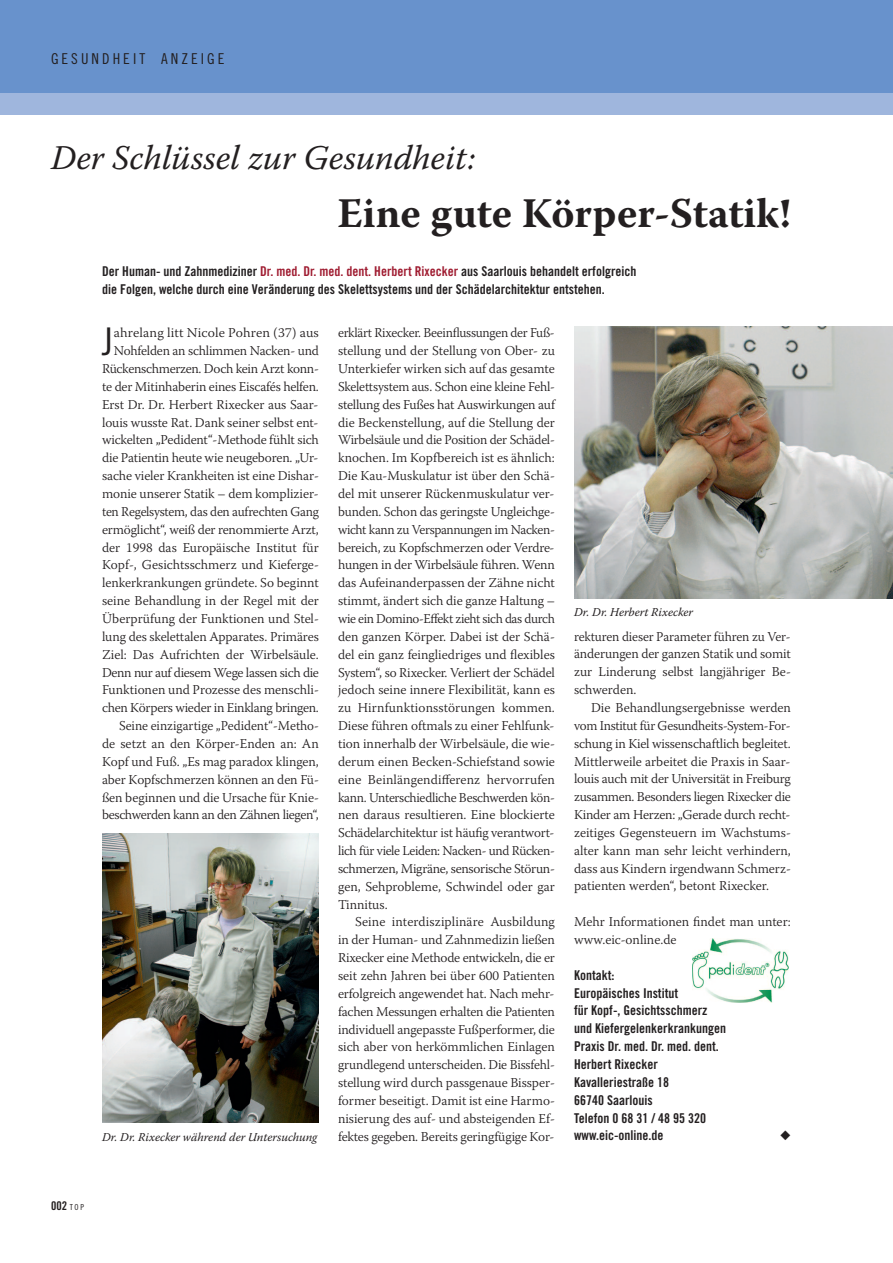
<style>
.page{position:relative;width:893px;height:1263px;background:#fff}
.page>*{position:absolute;margin:0;border:0;box-sizing:border-box;transform-origin:0 0}
.t1{font:700 42px "Warnock Pro";color:#231f20}
.t2{font:38.25px "Trade Gothic Cond Eighteen";color:#231f20}
.t3{font:italic 34.5px "Warnock Pro";color:#231f20}
.t4{font:15px "Trade Gothic Cond Eighteen";letter-spacing:.205em;color:#231f20}
.t5{font:300 13.5px/17.9px "Warnock Pro";letter-spacing:-.005em;color:#231f20;text-align:justify}
.t6{font:13.5px/17.9px "Trade Gothic Bold Cond Twenty";color:#231f20}
.t7{font:italic 12px "Warnock Pro";color:#231f20}
.t8{font:12px "Trade Gothic Bold Cond Twenty";color:#231f20}
.s1{color:#9f1b30}
.s2{font-family:"Trade Gothic Cond Eighteen";font-size:8.25px}
</style>
<div class="page">
<img style="left:692px;top:938px;width:96px;height:65px">
<div style="left:0;top:0;width:893px;height:115px;background:#6892cc"></div>
<div style="left:0;top:94px;width:893px;height:21px;background:#9fb6dd"></div>
<img style="left:574px;top:327px;width:319px;height:272px">
<img style="left:102px;top:833px;width:217px;height:290px">
<p class="t4" style="left:51px;top:53px;width:175px">GESUNDHEIT ANZEIGE</p>
<h3 class="t3" style="left:51px;top:145px;width:426px">Der Schlüssel zur Gesundheit:</h3>
<h1 class="t1" style="left:337px;top:198px;width:455px">Eine gute Körper-Statik!</h1>
<p class="t6" style="left:102px;top:263px;width:536px">Der Human- und Zahnmediziner <span class="s1">Dr. med. Dr. med. dent. Herbert Rixecker</span> aus Saarlouis behandelt erfolgreich die Folgen, welche durch eine Veränderung des Skelettsystems und der Schädelarchitektur entstehen.</p>
<h2 class="t2" style="left:102px;top:327px;width:12px">J</h2>
<p class="t5" style="left:102px;top:325px;width:218px;text-align:right">ahrelang litt Nicole Pohren (37) aus Nohfelden an schlimmen Nacken- und Rückenschmerzen. Doch kein Arzt konn&shy;te der Mitinhaberin eines Eiscafés helfen.<br>Erst Dr. Dr. Herbert Rixecker aus Saar&shy;louis wusste Rat. Dank seiner selbst ent&shy;wickelten „Pedident“-Methode fühlt sich die Patientin heute wie neugeboren. „Ur&shy;sache vieler Krankheiten ist eine Dishar&shy;monie unserer Statik – dem komplizier&shy;ten Regelsystem, das den aufrechten Gang ermöglicht“, weiß der renommierte Arzt, der 1998 das Europäische Institut für Kopf-, Gesichtsschmerz und Kieferge&shy;lenkerkrankungen gründete. So beginnt seine Behandlung in der Regel mit der Überprüfung der Funktionen und Stel&shy;lung des skelettalen Apparates. Primäres Ziel: Das Aufrichten der Wirbelsäule.<br>Denn nur auf diesem Wege lassen sich die Funktionen und Prozesse des menschli&shy;chen Körpers wieder in Einklang bringen.<br>Seine einzigartige „Pedident“-Metho-<br>de setzt an den Körper-Enden an: An Kopf und Fuß. „Es mag paradox klingen, aber Kopfschmerzen können an den Fü&shy;ßen beginnen und die Ursache für Knie&shy;beschwerden kann an den Zähnen liegen“,</p>
<p class="t5" style="left:338px;top:325px;width:218px">erklärt Rixecker. Beeinflussungen der Fuß&shy;stellung und der Stellung von Ober- zu Unterkiefer wirken sich auf das gesamte Skelettsystem aus. Schon eine kleine Fehl&shy;stellung des Fußes hat Auswirkungen auf die Beckenstellung, auf die Stellung der Wirbelsäule und die Position der Schädel&shy;knochen. Im Kopfbereich ist es ähnlich:<br>Die Kau-Muskulatur ist über den Schä&shy;del mit unserer Rückenmuskulatur ver&shy;bunden. Schon das geringste Ungleichge&shy;wicht kann zu Verspannungen im Nacken&shy;bereich, zu Kopfschmerzen oder Verdre&shy;hungen in der Wirbelsäule führen. Wenn das Aufeinanderpassen der Zähne nicht stimmt, ändert sich die ganze Haltung – wie ein Domino-Effekt zieht sich das durch den ganzen Körper. Dabei ist der Schä&shy;del ein ganz feingliedriges und flexibles System“, so Rixecker. Verliert der Schädel jedoch seine innere Flexibilität, kann es zu Hirnfunktionsstörungen kommen.<br>Diese führen oftmals zu einer Fehlfunk&shy;tion innerhalb der Wirbelsäule, die wie&shy;derum einen Becken-Schiefstand sowie eine Beinlängendifferenz hervorrufen kann. Unterschiedliche Beschwerden kön&shy;nen daraus resultieren. Eine blockierte Schädelarchitektur ist häufig verantwort&shy;lich für viele Leiden: Nacken- und Rücken&shy;schmerzen, Migräne, sensorische Störun&shy;gen, Sehprobleme, Schwindel oder gar Tinnitus.</p>
<p class="t5" style="left:338px;top:914px;width:219px;text-indent:17px">Seine interdisziplinäre Ausbildung in der Human- und Zahnmedizin ließen Rixecker eine Methode entwickeln, die er seit zehn Jahren bei über 600 Patienten erfolgreich angewendet hat. Nach mehr&shy;fachen Messungen erhalten die Patienten individuell angepasste Fußperformer, die sich aber von herkömmlichen Einlagen grundlegend unterscheiden. Die Bissfehl&shy;stellung wird durch passgenaue Bissper&shy;former beseitigt. Damit ist eine Harmo&shy;nisierung des auf- und absteigenden Ef&shy;fektes gegeben. Bereits geringfügige Kor-</p>
<p class="t7" style="left:574px;top:607px;width:121px">Dr. Dr. Herbert Rixecker</p>
<p class="t5" style="left:574px;top:628px;width:218px">rekturen dieser Parameter führen zu Ver&shy;änderungen der ganzen Statik und somit zur Linderung selbst langjähriger Be&shy;schwerden.</p>
<p class="t5" style="left:574px;top:700px;width:218px;text-indent:17px">Die Behandlungsergebnisse werden vom Institut für Gesundheits-System-For&shy;schung in Kiel wissenschaftlich begleitet.<br>Mittlerweile arbeitet die Praxis in Saar&shy;louis auch mit der Universität in Freiburg zusammen. Besonders liegen Rixecker die Kinder am Herzen: „Gerade durch recht&shy;zeitiges Gegensteuern im Wachstums&shy;alter kann man sehr leicht verhindern, dass aus Kindern irgendwann Schmerz&shy;patienten werden“, betont Rixecker.</p>
<p class="t5" style="left:574px;top:914px;width:218px">Mehr Informationen findet man unter: www.eic-online.de</p>
<p class="t6" style="left:574px;top:967px;width:154px">Kontakt:<br>Europäisches Institut<br>für Kopf-, Gesichtsschmerz und Kiefergelenkerkrankungen<br>Praxis Dr. med. Dr. med. dent.<br>Herbert Rixecker<br>Kavalleriestraße 18<br>66740 Saarlouis<br>Telefon 0 68 31 / 48 95 320 www.eic-online.de</p>
<p class="t7" style="left:102px;top:1132px;width:217px">Dr. Dr. Rixecker während der Untersuchung</p>
<p class="t8" style="left:51px;top:1201px;width:35px">002 <span class="s2">TOP</span></p>
</div>
